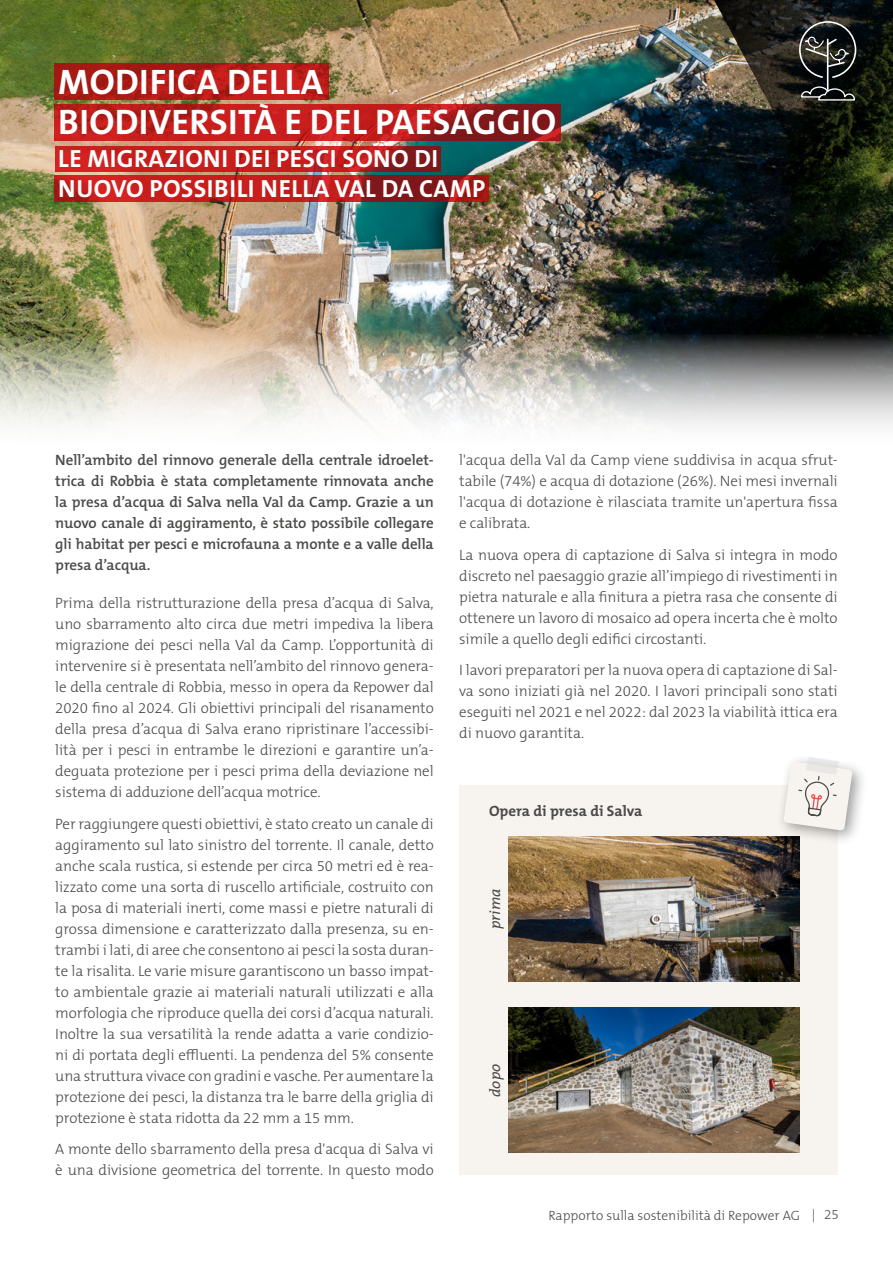
<style>
.page{position:relative;width:893px;height:1263px;background:#fff}
.page>*{position:absolute;margin:0;border:0;box-sizing:border-box;transform-origin:0 0}
.t1{font:700 35.7px/40.5px "The Mix B W7";letter-spacing:.01em;color:#fff}
.t2{font:700 24.9px/30px "The Mix B W7";letter-spacing:.015em;color:#fff}
.t3{font:300 15px/21px "The Mix B W3";letter-spacing:-.005em;color:#4a4a49;text-align:justify}
.t4{font:600 15px/21px "The Mix B W6";letter-spacing:-.005em;color:#4a4a49;text-align:justify}
.t5{font:700 15px "The Mix B W7";color:#4a4a49}
.t6{font:italic 15px "The Mix B W5 Plain";letter-spacing:.01em;color:#4a4a49}
.t7{font:300 13.5px "The Mix B W3";color:#4a4a49}
</style>
<div class="page">
<img style="left:0;top:0;width:712px;height:333px">
<svg style="left:55px;top:146px;width:386px;height:26px;fill:#c71e1c"></svg>
<svg style="left:55px;top:175px;width:434px;height:27px;fill:#c61d1c"></svg>
<svg style="left:55px;top:64px;width:274px;height:36px"></svg>
<svg style="left:55px;top:104px;width:506px;height:37px"></svg>
<img style="left:0;top:333px;width:893px;height:94px">
<svg style="left:712px;top:0;width:181px;height:336px"></svg>
<svg style="left:800px;top:86px;width:56px;height:15px"></svg>
<hr style="left:827px;top:39px;width:1px;height:51px;background:#fff">
<svg style="left:798px;top:20px;width:59px;height:59px"></svg>
<div style="left:459px;top:785px;width:379px;height:390px;background:#f7f4ef"></div>
<img style="left:508px;top:836px;width:291px;height:145px">
<img style="left:508px;top:1008px;width:291px;height:145px">
<div style="left:776px;top:754px;width:92px;height:92px;background:#000;opacity:.4"></div>
<svg style="left:783px;top:757px;width:69px;height:73px"></svg>
<h1 class="t1" style="left:58px;top:62px;width:500px">MODIFICA DELLA<br>BIODIVERSITÀ E DEL PAESAGGIO</h1>
<h2 class="t2" style="left:58px;top:144px;width:428px">LE MIGRAZIONI DEI PESCI SONO DI<br>NUOVO POSSIBILI NELLA VAL DA CAMP</h2>
<p class="t4" style="left:55px;top:449px;width:380px">Nell’ambito del rinnovo generale della centrale idroelet&shy;trica di Robbia è stata completamente rinnovata anche la presa d’acqua di Salva nella Val da Camp. Grazie a un nuovo canale di aggiramento, è stato possibile collegare gli habitat per pesci e microfauna a monte e a valle della presa d’acqua.</p>
<p class="t3" style="left:55px;top:593px;width:380px">Prima della ristrutturazione della presa d’acqua di Salva, uno sbarramento alto circa due metri impediva la libera migrazione dei pesci nella Val da Camp. L’opportunità di intervenire si è presentata nell’ambito del rinnovo genera&shy;le della centrale di Robbia, messo in opera da Repower dal 2020 fino al 2024. Gli obiettivi principali del risanamento della presa d’acqua di Salva erano ripristinare l’accessibi&shy;lità per i pesci in entrambe le direzioni e garantire un’a&shy;deguata protezione per i pesci prima della deviazione nel sistema di adduzione dell’acqua motrice.</p>
<p class="t3" style="left:55px;top:813px;width:380px">Per raggiungere questi obiettivi, è stato creato un canale di aggiramento sul lato sinistro del torrente. Il canale, detto anche scala rustica, si estende per circa 50 metri ed è rea&shy;lizzato come una sorta di ruscello artificiale, costruito con la posa di materiali inerti, come massi e pietre naturali di grossa dimensione e caratterizzato dalla presenza, su en&shy;trambi i lati, di aree che consentono ai pesci la sosta duran&shy;te la risalita. Le varie misure garantiscono un basso impat&shy;to ambientale grazie ai materiali naturali utilizzati e alla morfologia che riproduce quella dei corsi d’acqua naturali.<br>Inoltre la sua versatilità la rende adatta a varie condizio&shy;ni di portata degli effluenti. La pendenza del 5% consente una struttura vivace con gradini e vasche. Per aumentare la protezione dei pesci, la distanza tra le barre della griglia di protezione è stata ridotta da 22 mm a 15 mm.</p>
<p class="t3" style="left:55px;top:1139px;width:380px">A monte dello sbarramento della presa d'acqua di Salva vi è una divisione geometrica del torrente. In questo modo</p>
<p class="t3" style="left:459px;top:450px;width:380px">l'acqua della Val da Camp viene suddivisa in acqua sfrut&shy;tabile (74%) e acqua di dotazione (26%). Nei mesi invernali l'acqua di dotazione è rilasciata tramite un'apertura fissa e calibrata.</p>
<p class="t3" style="left:459px;top:544px;width:380px">La nuova opera di captazione di Salva si integra in modo discreto nel paesaggio grazie all’impiego di rivestimenti in pietra naturale e alla finitura a pietra rasa che consente di ottenere un lavoro di mosaico ad opera incerta che è molto simile a quello degli edifici circostanti.</p>
<p class="t3" style="left:459px;top:660px;width:380px">I lavori preparatori per la nuova opera di captazione di Sal&shy;va sono iniziati già nel 2020. I lavori principali sono stati eseguiti nel 2021 e nel 2022: dal 2023 la viabilità ittica era di nuovo garantita.</p>
<p class="t5" style="left:489px;top:802px;width:155px">Opera di presa di Salva</p>
<p class="t6" style="left:486px;top:929px;width:42px;rotate:-90deg">prima</p>
<p class="t6" style="left:486px;top:1097px;width:35px;rotate:-90deg">dopo</p>
<p class="t7" style="left:548px;top:1207px;width:292px">Rapporto sulla sostenibilità di Repower AG | 25</p>
</div>
